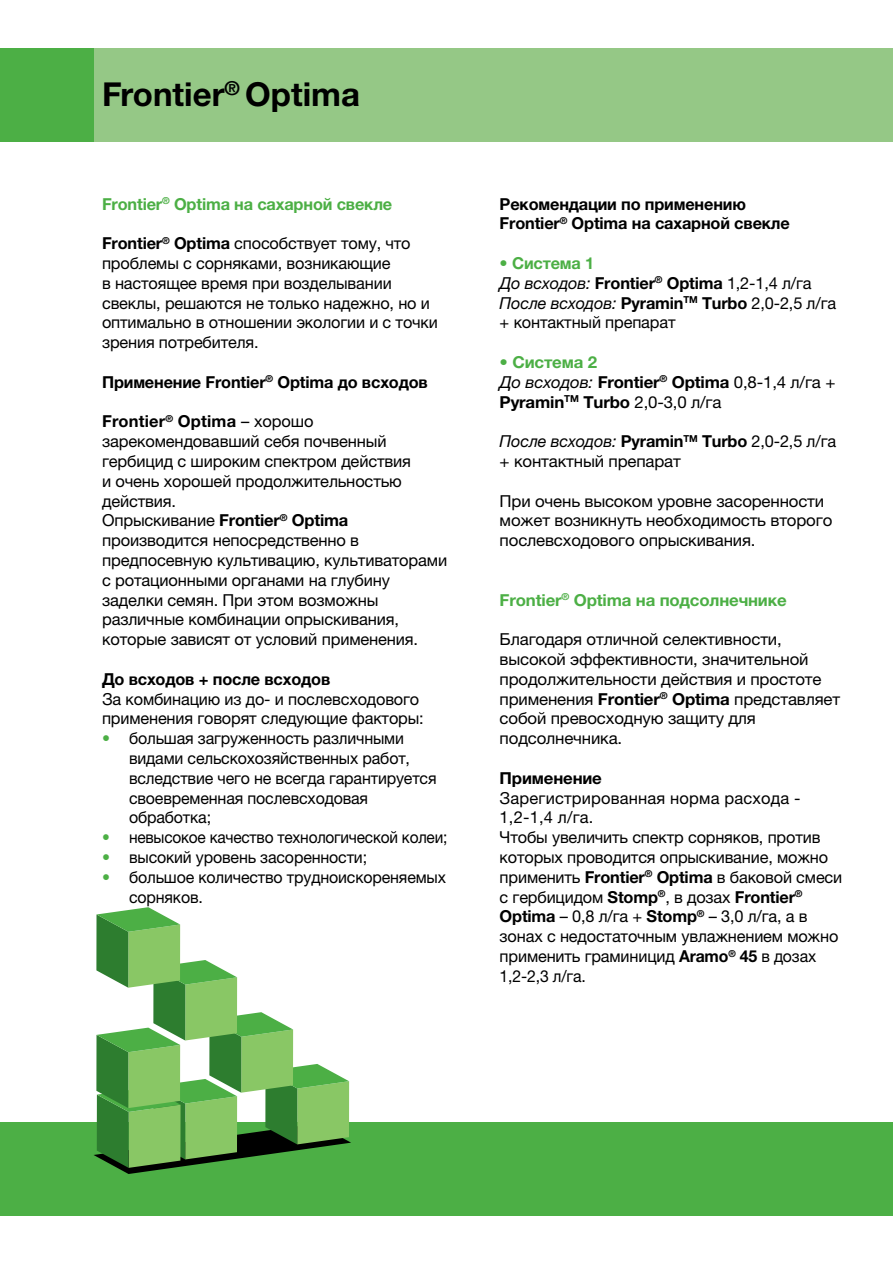
<style>
.page{position:relative;width:893px;height:1263px;background:#fff}
.page>*{position:absolute;margin:0;border:0;box-sizing:border-box;transform-origin:0 0}
.t1{font:700 33px "Helvetica Neue LTW1 G";color:#000}
.t2{font:16.5px/19.8px "Helvetica Neue LTW1 G";letter-spacing:-.01em;color:#000}
.t3{font:700 16.5px/19.8px "Helvetica Neue LTW1 G";letter-spacing:-.01em;color:#000}
.t4{font:700 16.5px "Helvetica Neue LTW1 G";letter-spacing:-.01em;color:#4caf45}
.t5{font:16.5px "Helvetica Neue LTW1 G";letter-spacing:-.01em;color:#000;scale:.94 1}
.s1{font-weight:700}
.s2{color:#4caf45}
.s3{font-weight:700;color:#4caf45}
.s4{font-style:italic}
.s5{font-weight:400;font-style:italic}
.s6{font-weight:400}
</style>
<div class="page">
<div style="left:0;top:1123px;width:893px;height:93px;background:#4caf45"></div>
<div style="left:94px;top:48px;width:799px;height:93px;background:#95c886"></div>
<div style="left:0;top:48px;width:94px;height:93px;background:#4caf45"></div>
<svg style="left:94px;top:907px;width:257px;height:267px"></svg>
<h1 class="t1" style="left:102px;top:74px;width:260px">Frontier<sup>®</sup> Optima</h1>
<p class="t4" style="left:102px;top:193px;width:292px">Frontier<sup>®</sup> Optima на сахарной свекле</p>
<p class="t2" style="left:102px;top:233px;width:337px"><span class="s1">Frontier</span><sup>®</sup> <span class="s1">Optima</span> способствует тому, что проблемы с сорняками, возникающие<br>в настоящее время при возделывании свеклы, решаются не только надежно, но и оптимально в отношении экологии и с точки зрения потребителя.</p>
<p class="t3" style="left:102px;top:372px;width:327px">Применение Frontier<sup>®</sup> Optima до всходов</p>
<p class="t2" style="left:102px;top:411px;width:347px"><span class="s1">Frontier</span><sup>®</sup> <span class="s1">Optima</span> – хорошо зарекомендовавший себя почвенный гербицид с широким спектром действия<br>и очень хорошей продолжительностью действия.<br>Опрыскивание <span class="s1">Frontier</span><sup>®</sup> <span class="s1">Optima </span>производится непосредственно в предпосевную культивацию, культиваторами с ротационными органами на глубину заделки семян. При этом возможны различные комбинации опрыскивания, которые зависят от условий применения.</p>
<p class="t3" style="left:102px;top:669px;width:230px">До всходов + после всходов</p>
<p class="t2" style="left:102px;top:689px;width:323px">За комбинацию из до- и послевсходового применения говорят следующие факторы:</p>
<p class="t2" style="left:129px;top:728px;width:309px;text-indent:-27px"><span class="s2">•</span> большая загруженность различными видами сельскохозяйственных работ, вследствие чего не всегда гарантируется своевременная послевсходовая обработка;</p>
<p class="t5" style="left:102px;top:827px;width:369px"><span class="s2">•</span> невысокое качество технологической колеи;</p>
<p class="t2" style="left:102px;top:847px;width:267px"><span class="s2">•</span> высокий уровень засоренности;</p>
<p class="t2" style="left:129px;top:867px;width:319px;text-indent:-27px"><span class="s2">•</span> большое количество трудноискореняемых сорняков.</p>
<p class="t3" style="left:500px;top:194px;width:292px">Рекомендации по применению<br>Frontier<sup>®</sup> Optima на сахарной свекле</p>
<p class="t2" style="left:500px;top:253px;width:338px"><span class="s3">• Система 1<br></span><span class="s4">До всходов:</span> <span class="s1">Frontier</span><sup>®</sup> <span class="s1">Optima</span> 1,2-1,4 л/га<br><span class="s4">После всходов:</span> <span class="s1">Pyramin</span><sup>TM</sup> <span class="s1">Turbo</span> 2,0-2,5 л/га + контактный препарат</p>
<p class="t3" style="left:500px;top:352px;width:337px"><span class="s2">• Система 2<br></span><span class="s5">До всходов:</span> Frontier<sup>®</sup> Optima <span class="s6">0,8-1,4 л/га +<br></span>Pyramin<sup>TM</sup> Turbo <span class="s6">2,0-3,0 л/га</span></p>
<p class="t2" style="left:500px;top:431px;width:338px"><span class="s4">После всходов:</span> <span class="s1">Pyramin</span><sup>TM</sup> <span class="s1">Turbo</span> 2,0-2,5 л/га + контактный препарат</p>
<p class="t2" style="left:500px;top:491px;width:334px">При очень высоком уровне засоренности может возникнуть необходимость второго послевсходового опрыскивания.</p>
<p class="t4" style="left:500px;top:589px;width:289px">Frontier<sup>®</sup> Optima на подсолнечнике</p>
<p class="t2" style="left:500px;top:629px;width:342px">Благодаря отличной селективности, высокой эффективности, значительной продолжительности действия и простоте применения <span class="s1">Frontier</span><sup>®</sup> <span class="s1">Optima</span> представляет собой превосходную защиту для подсолнечника.</p>
<p class="t3" style="left:500px;top:768px;width:104px">Применение</p>
<p class="t2" style="left:500px;top:788px;width:344px">Зарегистрированная норма расхода - 1,2-1,4 л/га.<br>Чтобы увеличить спектр сорняков, против которых проводится опрыскивание, можно применить <span class="s1">Frontier</span><sup>®</sup> <span class="s1">Optima</span> в баковой смеси с гербицидом <span class="s1">Stomp</span><sup>®</sup>, в дозах <span class="s1">Frontier</span><sup>® </sup><span class="s1">Optima</span> – 0,8 л/га + <span class="s1">Stomp</span><sup>®</sup> – 3,0 л/га, а в зонах с недостаточным увлажнением можно применить граминицид <span class="s1">Aramo</span><sup>®</sup> <span class="s1">45</span> в дозах 1,2-2,3 л/га.</p>
</div>
